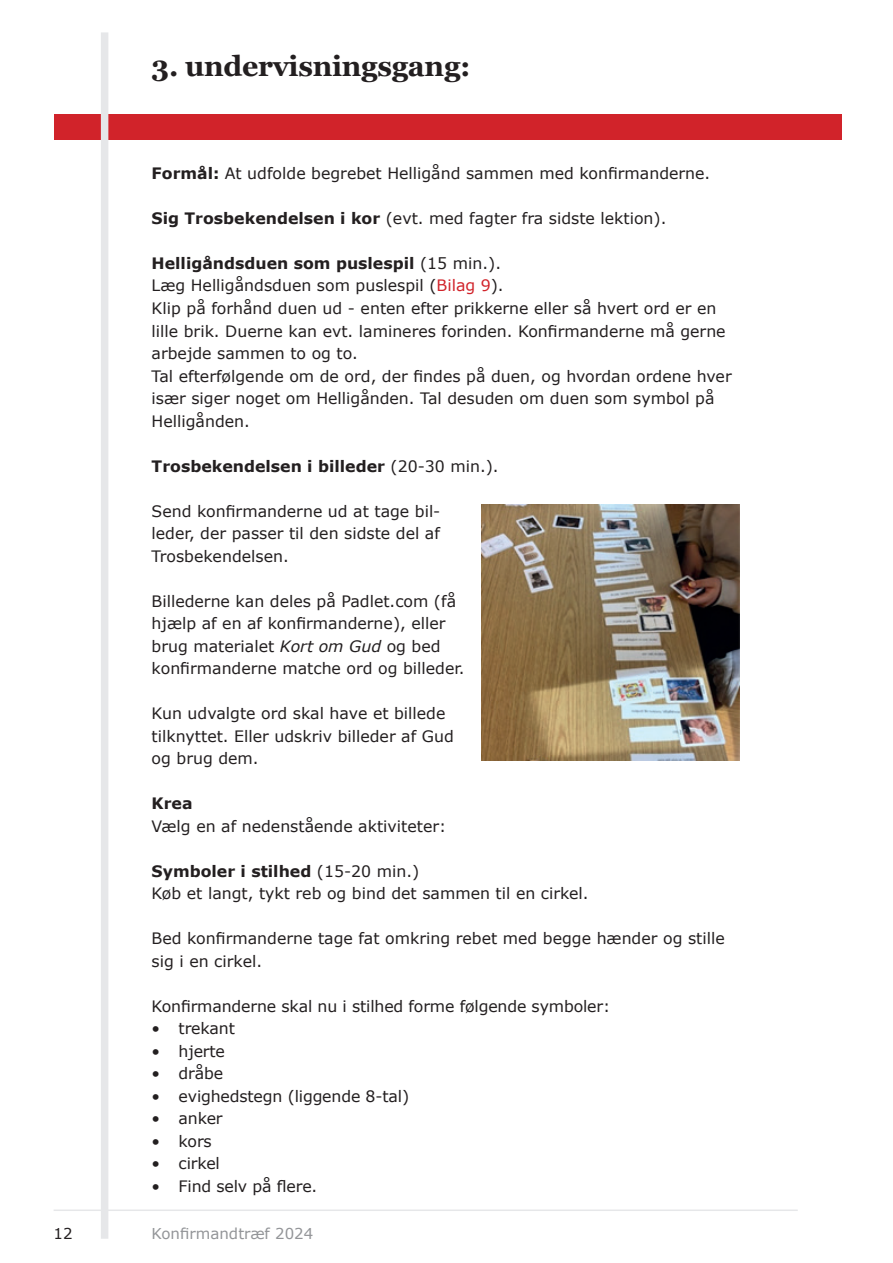
<style>
.page{position:relative;width:893px;height:1263px;background:#fff}
.page>*{position:absolute;margin:0;border:0;box-sizing:border-box;transform-origin:0 0}
.t1{font:700 28.5px "Georgia";letter-spacing:-.01em;color:#231f20}
.t2{font:15.75px/22.5px "Verdana";color:#231f20}
.t3{font:700 15.75px "Verdana";color:#231f20}
.t4{font:15px "Verdana";color:#939598}
.t5{font:15px "Verdana";color:#231f20}
.s1{font-weight:700}
.s2{color:#d1232a}
.s3{font-weight:400}
.s4{font-style:italic}
</style>
<div class="page">
<div style="left:54px;top:115px;width:787px;height:25px;background:#d1232a"></div>
<div style="left:101px;top:32px;width:7px;height:1207px;background:#e6e7e9"></div>
<hr style="left:54px;top:1209px;width:744px;height:2px;background:#e6e7e9">
<img style="left:482px;top:505px;width:257px;height:255px">
<h1 class="t1" style="left:152px;top:47px;width:320px">3. undervisningsgang:</h1>
<p class="t2" style="left:152px;top:162px;width:560px"><span class="s1">Formål:</span> At udfolde begrebet Helligånd sammen med konfirmanderne.</p>
<p class="t2" style="left:152px;top:207px;width:516px"><span class="s1">Sig Trosbekendelsen i kor</span> (evt. med fagter fra sidste lektion).</p>
<p class="t2" style="left:152px;top:252px;width:582px"><span class="s1">Helligåndsduen som puslespil</span> (15 min.).<br>Læg Helligåndsduen som puslespil (<span class="s2">Bilag 9</span>).<br>Klip på forhånd duen ud - enten efter prikkerne eller så hvert ord er en lille brik. Duerne kan evt. lamineres forinden. Konfirmanderne må gerne arbejde sammen to og to.<br>Tal efterfølgende om de ord, der findes på duen, og hvordan ordene hver især siger noget om Helligånden. Tal desuden om duen som symbol på Helligånden.</p>
<p class="t3" style="left:152px;top:455px;width:349px">Trosbekendelsen i billeder <span class="s3">(20-30 min.).</span></p>
<p class="t2" style="left:152px;top:499px;width:290px;text-align:justify">Send konfirmanderne ud at tage bil&shy;leder, der passer til den sidste del af Trosbekendelsen.</p>
<p class="t2" style="left:152px;top:589px;width:315px">Billederne kan deles på Padlet.com (få hjælp af en af konfirmanderne), eller brug materialet <span class="s4">Kort om Gud</span> og bed konfirmanderne matche ord og billeder.</p>
<p class="t2" style="left:152px;top:702px;width:304px">Kun udvalgte ord skal have et billede tilknyttet. Eller udskriv billeder af Gud og brug dem.</p>
<p class="t3" style="left:152px;top:792px;width:42px">Krea</p>
<p class="t2" style="left:152px;top:814px;width:296px">Vælg en af nedenstående aktiviteter:</p>
<p class="t2" style="left:152px;top:859px;width:439px"><span class="s1">Symboler i stilhed</span> (15-20 min.)<br>Køb et langt, tykt reb og bind det sammen til en cirkel.</p>
<p class="t2" style="left:152px;top:927px;width:575px">Bed konfirmanderne tage fat omkring rebet med begge hænder og stille sig i en cirkel.</p>
<p class="t2" style="left:152px;top:994px;width:460px">Konfirmanderne skal nu i stilhed forme følgende symboler:</p>
<p class="t2" style="left:152px;top:1017px;width:85px">• trekant</p>
<p class="t2" style="left:152px;top:1039px;width:75px">• hjerte</p>
<p class="t2" style="left:152px;top:1062px;width:73px">• dråbe</p>
<p class="t2" style="left:152px;top:1084px;width:259px">• evighedstegn (liggende 8-tal)</p>
<p class="t2" style="left:152px;top:1107px;width:73px">• anker</p>
<p class="t2" style="left:152px;top:1129px;width:62px">• kors</p>
<p class="t2" style="left:152px;top:1152px;width:70px">• cirkel</p>
<p class="t2" style="left:152px;top:1174px;width:167px">• Find selv på flere.</p>
<p class="t5" style="left:54px;top:1223px;width:21px">12</p>
<p class="t4" style="left:152px;top:1223px;width:163px">Konfirmandtræf 2024</p>
</div>
